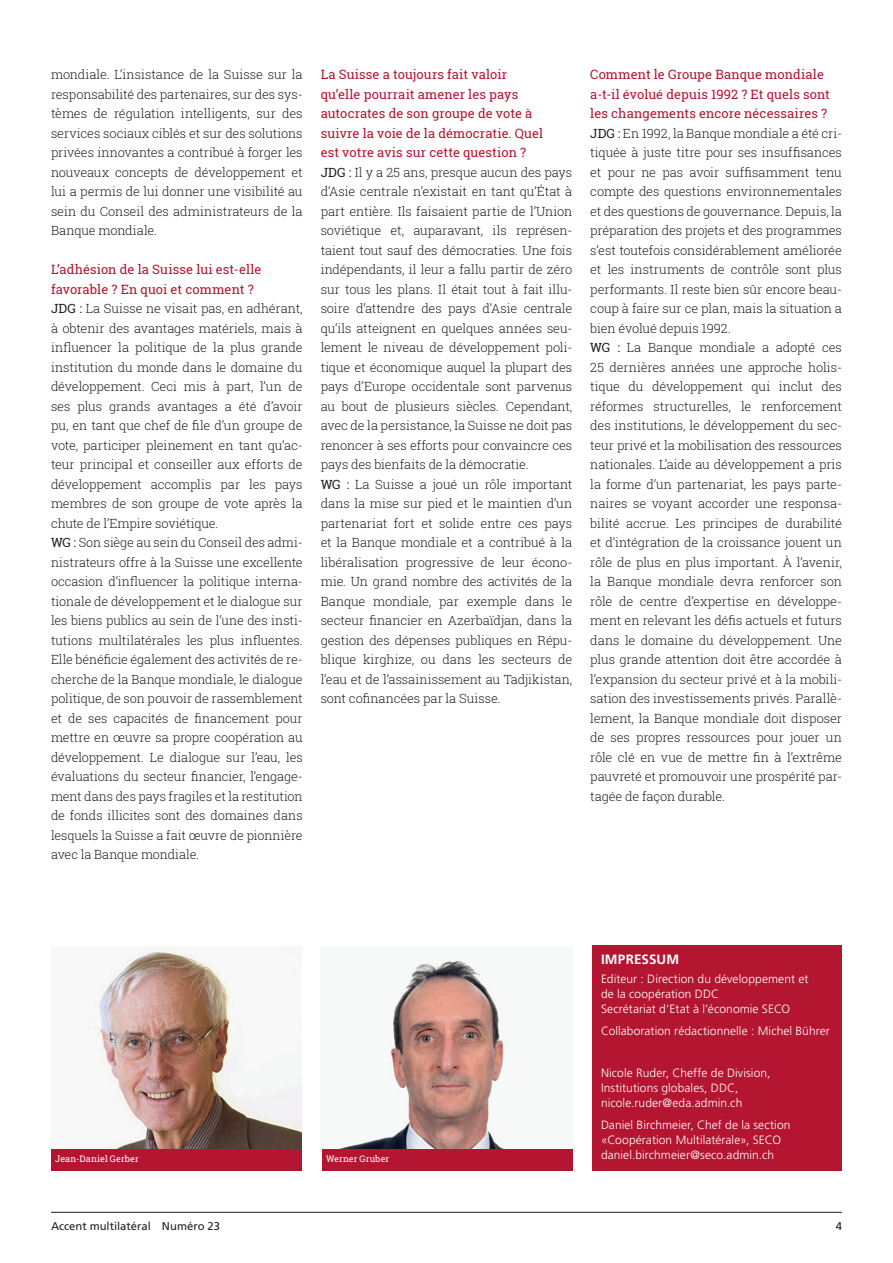
<style>
.page{position:relative;width:893px;height:1263px;background:#fff}
.page>*{position:absolute;margin:0;border:0;box-sizing:border-box;transform-origin:0 0}
.Impressum_Titel{font:700 13.5px "Frutiger LT Pro";letter-spacing:.015em;color:#fff}
.Drei_Fragen{font:12.9px/19.5px "Roboto Slab";letter-spacing:.005em;color:#b41530}
.Editorial{font:300 12.6px/19.5px "Roboto Slab";letter-spacing:-.01em;color:#231f20;text-align:justify}
.Impressum{font:300 12px/15px "Frutiger LT Pro";letter-spacing:.005em;color:#fff}
.t1{font:11.25px "Frutiger LT Pro";color:#231f20}
.Bildlegende{font:9px "Roboto Slab";letter-spacing:.01em;color:#fff}
.s1{font-weight:400}
</style>
<div class="page">
<hr style="left:51px;top:1212px;width:791px;height:1px;background:#231f20">
<div style="left:592px;top:945px;width:250px;height:226px;background:#b41530"></div>
<img style="left:321px;top:960px;width:189px;height:191px">
<img style="left:93px;top:946px;width:208px;height:203px">
<div style="left:51px;top:1149px;width:251px;height:22px;background:#b41530"></div>
<div style="left:322px;top:1149px;width:251px;height:22px;background:#b41530"></div>
<p class="Editorial" style="left:51px;top:64px;width:253px">mondiale. L’insistance de la Suisse sur la responsabilité des partenaires, sur des sys&shy;tèmes de régulation intelligents, sur des services sociaux ciblés et sur des solutions privées innovantes a contribué à forger les nouveaux concepts de développement et lui a permis de lui donner une visibilité au sein du Conseil des administrateurs de la Banque mondiale.</p>
<p class="Drei_Fragen" style="left:51px;top:259px;width:212px">L’adhésion de la Suisse lui est-elle favorable ? En quoi et comment ?</p>
<p class="Editorial" style="left:51px;top:298px;width:253px"><span class="s1">JDG :</span> La Suisse ne visait pas, en adhérant, à obtenir des avantages matériels, mais à influencer la politique de la plus grande institution du monde dans le domaine du développement. Ceci mis à part, l’un de ses plus grands avantages a été d’avoir pu, en tant que chef de file d’un groupe de vote, participer pleinement en tant qu’ac&shy;teur principal et conseiller aux efforts de développement accomplis par les pays membres de son groupe de vote après la chute de l’Empire soviétique.</p>
<p class="Editorial" style="left:51px;top:532px;width:253px"><span class="s1">WG :</span> Son siège au sein du Conseil des admi&shy;nistrateurs offre à la Suisse une excellente occasion d’influencer la politique interna&shy;tionale de développement et le dialogue sur les biens publics au sein de l’une des insti&shy;tutions multilatérales les plus influentes.<br>Elle bénéficie également des activités de re&shy;cherche de la Banque mondiale, le dialogue politique, de son pouvoir de rassemblement et de ses capacités de financement pour mettre en œuvre sa propre coopération au développement. Le dialogue sur l’eau, les évaluations du secteur financier, l’engage&shy;ment dans des pays fragiles et la restitution de fonds illicites sont des domaines dans lesquels la Suisse a fait œuvre de pionnière avec la Banque mondiale.</p>
<p class="Drei_Fragen" style="left:321px;top:64px;width:224px">La Suisse a toujours fait valoir qu’elle pourrait amener les pays autocrates de son groupe de vote à suivre la voie de la démocratie. Quel est votre avis sur cette question ?</p>
<p class="Editorial" style="left:321px;top:162px;width:253px"><span class="s1">JDG :</span> Il y a 25 ans, presque aucun des pays d’Asie centrale n’existait en tant qu’État à part entière. Ils faisaient partie de l’Union soviétique et, auparavant, ils représen&shy;taient tout sauf des démocraties. Une fois indépendants, il leur a fallu partir de zéro sur tous les plans. Il était tout à fait illu&shy;soire d’attendre des pays d’Asie centrale qu’ils atteignent en quelques années seu&shy;lement le niveau de développement poli&shy;tique et économique auquel la plupart des pays d’Europe occidentale sont parvenus au bout de plusieurs siècles. Cependant, avec de la persistance, la Suisse ne doit pas renoncer à ses efforts pour convaincre ces pays des bienfaits de la démocratie.</p>
<p class="Editorial" style="left:321px;top:474px;width:253px"><span class="s1">WG :</span> La Suisse a joué un rôle important dans la mise sur pied et le maintien d’un partenariat fort et solide entre ces pays et la Banque mondiale et a contribué à la libéralisation progressive de leur écono&shy;mie. Un grand nombre des activités de la Banque mondiale, par exemple dans le secteur financier en Azerbaïdjan, dans la gestion des dépenses publiques en Répu&shy;blique kirghize, ou dans les secteurs de l’eau et de l’assainissement au Tadjikistan, sont cofinancées par la Suisse.</p>
<p class="Drei_Fragen" style="left:590px;top:64px;width:241px">Comment le Groupe Banque mondiale a-t-il évolué depuis 1992 ? Et quels sont les changements encore nécessaires ?</p>
<p class="Editorial" style="left:590px;top:123px;width:253px"><span class="s1">JDG :</span> En 1992, la Banque mondiale a été cri&shy;tiquée à juste titre pour ses insuffisances et pour ne pas avoir suffisamment tenu compte des questions environnementales et des questions de gouvernance. Depuis, la préparation des projets et des programmes s’est toutefois considérablement améliorée et les instruments de contrôle sont plus performants. Il reste bien sûr encore beau&shy;coup à faire sur ce plan, mais la situation a bien évolué depuis 1992.</p>
<p class="Editorial" style="left:590px;top:337px;width:253px"><span class="s1">WG :</span> La Banque mondiale a adopté ces 25 dernières années une approche holis&shy;tique du développement qui inclut des réformes structurelles, le renforcement des institutions, le développement du sec&shy;teur privé et la mobilisation des ressources nationales. L’aide au développement a pris la forme d’un partenariat, les pays parte&shy;naires se voyant accorder une responsa&shy;bilité accrue. Les principes de durabilité et d’intégration de la croissance jouent un rôle de plus en plus important. À l’avenir, la Banque mondiale devra renforcer son rôle de centre d’expertise en développe&shy;ment en relevant les défis actuels et futurs dans le domaine du développement. Une plus grande attention doit être accordée à l’expansion du secteur privé et à la mobili&shy;sation des investissements privés. Parallè&shy;lement, la Banque mondiale doit disposer de ses propres ressources pour jouer un rôle clé en vue de mettre fin à l’extrême pauvreté et promouvoir une prospérité par&shy;tagée de façon durable.</p>
<p class="Bildlegende" style="left:55px;top:1153px;width:85px">Jean-Daniel Gerber</p>
<p class="Bildlegende" style="left:326px;top:1153px;width:65px">Werner Gruber</p>
<p class="Impressum_Titel" style="left:601px;top:951px;width:80px">IMPRESSUM</p>
<p class="Impressum" style="left:601px;top:972px;width:209px">Editeur : Direction du développement et de la coopération DDC<br>Secrétariat d’Etat à l’économie SECO</p>
<p class="Impressum" style="left:601px;top:1023px;width:230px">Collaboration rédactionnelle : Michel Bührer</p>
<p class="Impressum" style="left:601px;top:1066px;width:171px">Nicole Ruder, Cheffe de Division,<br>Institutions globales, DDC, nicole.ruder@eda.admin.ch</p>
<p class="Impressum" style="left:601px;top:1117px;width:191px">Daniel Birchmeier, Chef de la section «Coopération Multilatérale», SECO daniel.birchmeier@seco.admin.ch</p>
<p class="t1" style="left:51px;top:1219px;width:171px">Accent multilatéral Numéro 23</p>
<p class="t1" style="left:836px;top:1219px;width:8px">4</p>
</div>
